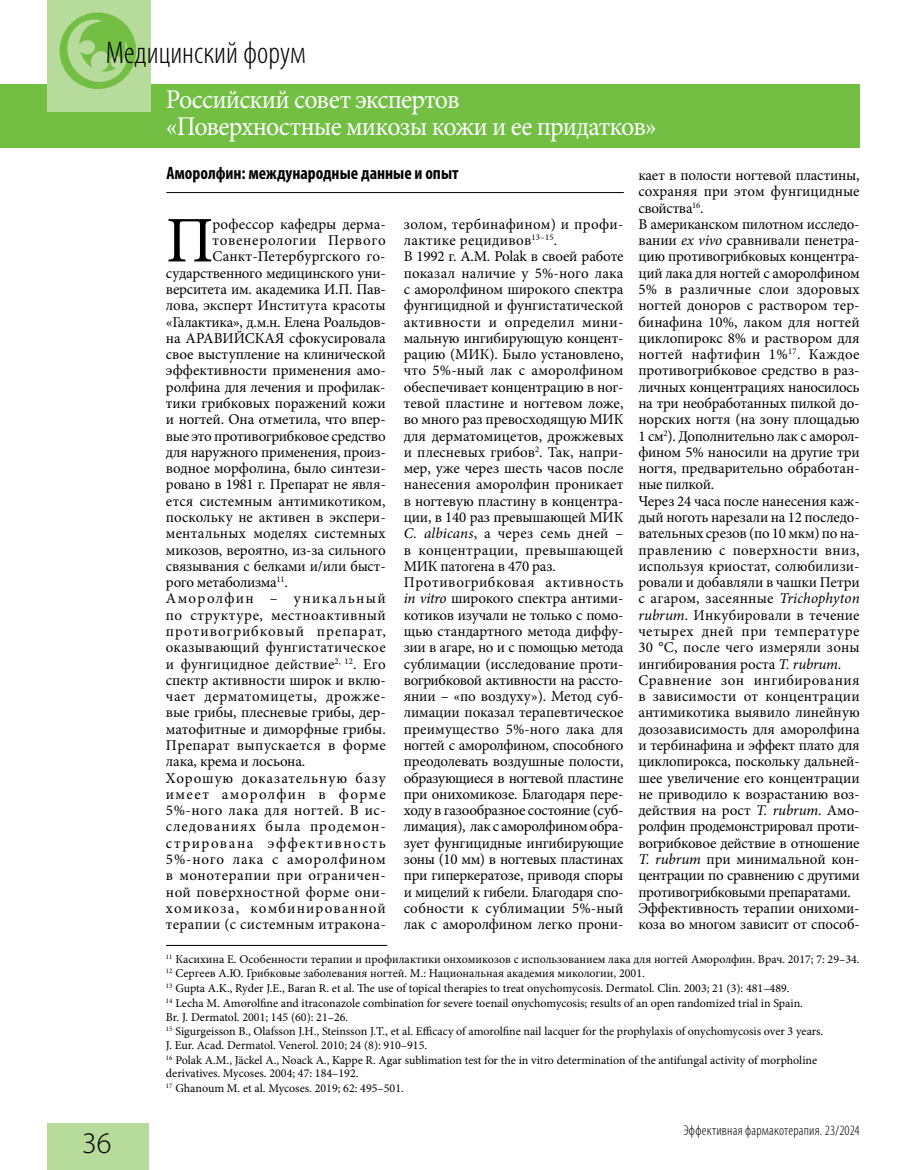
<style>
.page{position:relative;width:915px;height:1170px;background:#fff}
.page>*{position:absolute;margin:0;border:0;box-sizing:border-box;transform-origin:0 0}
.t1{font:65.1px "Minion Pro";color:#000}
.t2{font:300 condensed 31.5px "Myriad Pro";color:#000}
.t3{font:300 30px "Myriad Pro";color:#000}
.t4{font:27px/27px "Minion Pro";letter-spacing:-.03em;color:#fff;scale:.96 1}
.t5{font:700 condensed 18px "Myriad Pro";color:#000}
.t6{font:15px/16.2px "Minion Pro";letter-spacing:-.005em;color:#000}
.t7{font:15px "Minion Pro";letter-spacing:.015em;color:#000}
.t8{font:15px "Minion Pro";letter-spacing:.035em;color:#000}
.t9{font:15px "Minion Pro";letter-spacing:.025em;color:#000}
.t10{font:15px "Minion Pro";letter-spacing:.065em;color:#000}
.t11{font:15px "Minion Pro";letter-spacing:.09em;color:#000}
.t12{font:15px "Minion Pro";letter-spacing:.02em;color:#000}
.t13{font:15px "Minion Pro";letter-spacing:.04em;color:#000}
.t14{font:15px "Minion Pro";letter-spacing:.055em;color:#000}
.t15{font:15px "Minion Pro";letter-spacing:.075em;color:#000}
.t16{font:15px "Minion Pro";letter-spacing:.105em;color:#000}
.t17{font:15px "Minion Pro";letter-spacing:.05em;color:#000}
.t18{font:15px "Minion Pro";letter-spacing:.045em;color:#000}
.t19{font:300 condensed 14.25px "Myriad Pro";letter-spacing:.015em;color:#000}
.t20{font:12px/14.9px "Minion Pro";color:#000}
.s1{font-style:italic}
</style>
<div class="page">
<div style="left:0;top:84px;width:859px;height:63px;background:#72bf44"></div>
<div style="left:47px;top:0;width:103px;height:111px;background:#b7db9b"></div>
<div style="left:47px;top:1123px;width:101px;height:46px;background:#b7db9b"></div>
<div style="left:60px;top:12px;width:76px;height:77px;background:#72bf44;border-radius:50%"></div>
<svg style="left:66px;top:20px;width:63px;height:63px"></svg>
<hr style="left:166px;top:192px;width:457px;height:1px;background:#000">
<hr style="left:166px;top:945px;width:221px;height:1px;background:#000">
<h2 class="t2" style="left:106px;top:34px;width:201px">Медицинский форум</h2>
<h3 class="t4" style="left:166px;top:86px;width:512px">Российский совет экспертов<br>«Поверхностные микозы кожи и ее придатков»</h3>
<h3 class="t3" style="left:82px;top:1126px;width:31px">36</h3>
<p class="t5" style="left:166px;top:162px;width:293px">Аморолфин: международные данные и опыт</p>
<p class="t6" style="left:638px;top:167px;width:223px">кает в полости ногтевой пластины, сохраняя при этом фунгицидные свойства<sup>16</sup>.<br>В американском пилотном исследо&shy;вании <span class="s1">ex vivo</span> сравнивали пенетра&shy;цию противогрибковых концентра&shy;ций лака для ногтей с аморолфином<br>5% в различные слои здоровых ногтей доноров с раствором тер&shy;бинафина 10%, лаком для ногтей циклопирокс 8% и раствором для ногтей нафтифин 1%<sup>17</sup>. Каждое противогрибковое средство в раз&shy;личных концентрациях наносилось на три необработанных пилкой до&shy;норских ногтя (на зону площадью<br>1 см<sup>2</sup>). Дополнительно лак с аморол&shy;фином 5% наносили на другие три ногтя, предварительно обработан&shy;ные пилкой.<br>Через 24 часа после нанесения каж&shy;дый ноготь нарезали на 12 последо&shy;вательных срезов (по 10 мкм) по на&shy;правлению с поверхности вниз, используя криостат, солюбилизи&shy;ровали и добавляли в чашки Петри с агаром, засеянные <span class="s1">Trichophyton rubrum</span>. Инкубировали в течение четырех дней при температуре<br>30 °C, после чего измеряли зоны ингибирования роста <span class="s1">T. rubrum</span>.<br>Сравнение зон ингибирования в зависимости от концентрации антимикотика выявило линейную дозозависимость для аморолфина и тербинафина и эффект плато для циклопирокса, поскольку дальней&shy;шее увеличение его концентрации не приводило к возрастанию воз&shy;действия на рост <span class="s1">T. rubrum</span>. Амо&shy;ролфин продемонстрировал проти&shy;вогрибковое действие в отношение<br><span class="s1">T. rubrum</span> при минимальной кон&shy;центрации по сравнению с другими противогрибковыми препаратами.<br>Эффективность терапии онихоми&shy;коза во многом зависит от способ-</p>
<p class="t20" style="left:166px;top:951px;width:695px"><sup>11</sup> Касихина Е. Особенности терапии и профилактики онхомикозов с использованием лака для ногтей Аморолфин. Врач. 2017; 7: 29–34.<br><sup>12</sup> Сергеев А.Ю. Грибковые заболевания ногтей. М.: Национальная академия микологии, 2001.<br><sup>13</sup> Gupta A.K., Ryder J.E., Baran R. et al. The use of topical therapies to treat onychomycosis. Dermatol. Clin. 2003; 21 (3): 481–489.<br><sup>14</sup> Lecha M. Amorolfine and itraconazole combination for severe toenail onychomycosis; results of an open randomized trial in Spain.</p>
<p class="t20" style="left:166px;top:1009px;width:658px">Br. J. Dermatol. 2001; 145 (60): 21–26.<br><sup>15</sup> Sigurgeisson B., Olafsson J.H., Steinsson J.T., et al. Efficacy of amorolfine nail lacquer for the prophylaxis of onychomycosis over 3 years.</p>
<p class="t20" style="left:166px;top:1037px;width:652px">J. Eur. Acad. Dermatol. Venerol. 2010; 24 (8): 910–915.<br><sup>16</sup> Polak A.M., Jäckel A., Noack A., Kappe R. Agar sublimation test for the in vitro determination of the antifungal activity of morpholine</p>
<p class="t20" style="left:166px;top:1065px;width:239px">derivatives. Mycoses. 2004; 47: 184–192.<br><sup>17</sup> Ghanoum M. et al. Mycoses. 2019; 62: 495–501.</p>
<p class="t6" style="left:403px;top:216px;width:221px">золом, тербинафином) и профи&shy;лактике рецидивов<sup>13–15</sup>.<br>В 1992 г. А.М. Polak в своей работе показал наличие у 5%-ного лака с аморолфином широкого спектра фунгицидной и фунгистатической активности и определил мини&shy;мальную ингибирующую концент&shy;рацию (МИК). Было установлено, что 5%-ный лак с аморолфином обеспечивает концентрацию в ног&shy;тевой пластине и ногтевом ложе, во много раз превосходящую МИК для дерматомицетов, дрожжевых и плесневых грибов<sup>2</sup>. Так, напри&shy;мер, уже через шесть часов после нанесения аморолфин проникает в ногтевую пластину в концентра&shy;ции, в 140 раз превышающей МИК<br><span class="s1">C. albicans</span>, а через семь дней – в концентрации, превышающей<br>МИК патогена в 470 раз.<br>Противогрибковая активность <span class="s1">in vitro</span> широкого спектра антими&shy;котиков изучали не только с помо&shy;щью стандартного метода диффу&shy;зии в агаре, но и с помощью метода сублимации (исследование проти&shy;вогрибковой активности на рассто&shy;янии – «по воздуху»). Метод суб&shy;лимации показал терапевтическое преимущество 5%-ного лака для ногтей с аморолфином, способного преодолевать воздушные полости, образующиеся в ногтевой пластине при онихомикозе. Благодаря пере&shy;ходу в газообразное состояние (суб&shy;лимация), лак с аморолфином обра&shy;зует фунгицидные ингибирующие зоны (10 мм) в ногтевых пластинах при гиперкератозе, приводя споры и мицелий к гибели. Благодаря спо&shy;собности к сублимации 5%-ный лак с аморолфином легко прони-</p>
<h1 class="t1" style="left:166px;top:197px;width:49px">П</h1>
<p class="t6" style="left:212px;top:216px;width:175px">рофессор кафедры дерма-</p>
<p class="t18" style="left:212px;top:230px;width:174px">товенерологии Первого</p>
<p class="t6" style="left:212px;top:248px;width:174px">Санкт-Петербургского го-</p>
<p class="t6" style="left:166px;top:265px;width:221px">сударственного медицинского уни-</p>
<p class="t6" style="left:166px;top:281px;width:221px">верситета им. академика И.П. Пав-</p>
<p class="t6" style="left:166px;top:297px;width:221px">лова, эксперт Института красоты</p>
<p class="t6" style="left:166px;top:314px;width:221px">«Галактика», д.м.н. Елена Роальдов-</p>
<p class="t6" style="left:166px;top:330px;width:221px">на АРАВИЙСКАЯ сфокусировала</p>
<p class="t6" style="left:166px;top:346px;width:221px">свое выступление на клинической</p>
<p class="t6" style="left:166px;top:362px;width:221px">эффективности применения амо-</p>
<p class="t6" style="left:166px;top:379px;width:221px">ролфина для лечения и профилак-</p>
<p class="t6" style="left:166px;top:395px;width:221px">тики грибковых поражений кожи</p>
<p class="t6" style="left:166px;top:411px;width:221px">и ногтей. Она отметила, что впер-</p>
<p class="t6" style="left:166px;top:427px;width:221px">вые это противогрибковое средство</p>
<p class="t6" style="left:166px;top:444px;width:221px">для наружного применения, произ-</p>
<p class="t6" style="left:166px;top:460px;width:221px">водное морфолина, было синтези-</p>
<p class="t6" style="left:166px;top:476px;width:221px">ровано в 1981 г. Препарат не явля-</p>
<p class="t6" style="left:166px;top:493px;width:221px">ется системным антимикотиком,</p>
<p class="t6" style="left:166px;top:509px;width:221px">поскольку не активен в экспери-</p>
<p class="t7" style="left:166px;top:523px;width:221px">ментальных моделях системных</p>
<p class="t6" style="left:166px;top:541px;width:221px">микозов, вероятно, из-за сильного</p>
<p class="t6" style="left:166px;top:558px;width:221px">связывания с белками и/или быст-</p>
<p class="t6" style="left:166px;top:574px;width:123px">рого метаболизма<sup>11</sup>.</p>
<p class="t11" style="left:166px;top:588px;width:221px">Аморолфин – уникальный</p>
<p class="t8" style="left:166px;top:604px;width:221px">по структуре, местноактивный</p>
<p class="t10" style="left:166px;top:621px;width:221px">противогрибковый препарат,</p>
<p class="t7" style="left:166px;top:637px;width:221px">оказывающий фунгистатическое</p>
<p class="t7" style="left:166px;top:653px;width:221px">и фунгицидное действие<sup>2,</sup> <sup>12</sup>. Его</p>
<p class="t6" style="left:166px;top:672px;width:221px">спектр активности широк и вклю-</p>
<p class="t13" style="left:166px;top:686px;width:221px">чает дерматомицеты, дрожже-</p>
<p class="t6" style="left:166px;top:704px;width:221px">вые грибы, плесневые грибы, дер-</p>
<p class="t6" style="left:166px;top:720px;width:221px">матофитные и диморфные грибы.</p>
<p class="t9" style="left:166px;top:735px;width:221px">Препарат выпускается в форме</p>
<p class="t6" style="left:166px;top:753px;width:141px">лака, крема и лосьона.</p>
<p class="t14" style="left:166px;top:767px;width:221px">Хорошую доказательную базу</p>
<p class="t11" style="left:166px;top:784px;width:221px">имеет аморолфин в форме</p>
<p class="t8" style="left:166px;top:800px;width:221px">5%-ного лака для ногтей. В ис-</p>
<p class="t10" style="left:166px;top:816px;width:221px">следованиях была продемон-</p>
<p class="t16" style="left:166px;top:832px;width:221px">стрирована эффективность</p>
<p class="t17" style="left:166px;top:849px;width:221px">5%-ного лака с аморолфином</p>
<p class="t8" style="left:166px;top:865px;width:221px">в монотерапии при ограничен-</p>
<p class="t9" style="left:166px;top:881px;width:221px">ной поверхностной форме они-</p>
<p class="t15" style="left:166px;top:897px;width:221px">хомикоза, комбинированной</p>
<p class="t12" style="left:166px;top:914px;width:221px">терапии (с системным итракона-</p>
<p class="t19" style="left:683px;top:1121px;width:178px">Эффективная фармакотерапия. 23/2024</p>
</div>
